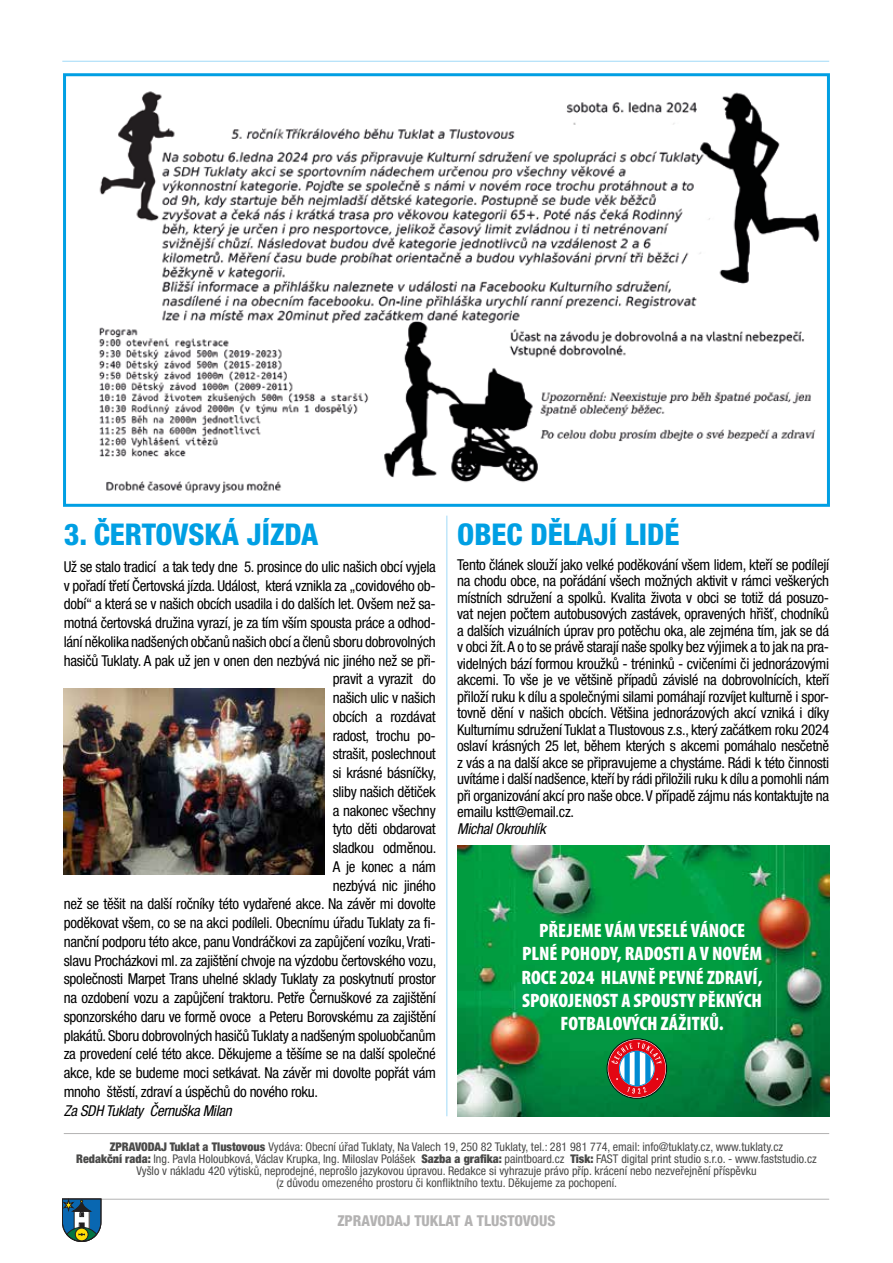
<style>
.page{position:relative;width:893px;height:1263px;background:#fff}
.page>*{position:absolute;margin:0;border:0;box-sizing:border-box;transform-origin:0 0}
.t1{font:800 condensed 30px "Helvetica Neue LT Pro";color:#009fe3}
.t2{font:900 condensed 19.5px/23.4px "Myriad Pro";color:#fff;text-align:center}
.t3{font:condensed 15px/16.5px "Helvetica Neue LT Pro";letter-spacing:-.02em;color:#000;text-align:justify}
.t4{font:italic condensed 15px "Helvetica Neue LT Pro";letter-spacing:-.02em;color:#000}
.t5{font:800 condensed 15px "Helvetica Neue LT Pro";color:#b3b2b2}
.t6{font:condensed 12px/12px "Helvetica Neue LT Pro";color:#4a4a49;text-align:center}
.s1{font-weight:900}
</style>
<div class="page">
<hr style="left:64px;top:1199px;width:765px;height:1px;background:#b3b2b2">
<svg style="left:62px;top:1199px;width:39px;height:42px"></svg>
<img style="left:64px;top:689px;width:260px;height:186px">
<img style="left:457px;top:846px;width:372px;height:270px">
<svg style="left:608px;top:1040px;width:57px;height:57px"></svg>
<hr style="left:62px;top:61px;width:767px;height:1px;background:#a1daf8">
<img style="left:99px;top:91px;width:721px;height:402px">
<div style="left:63px;top:73px;width:767px;height:434px;border:3px solid #009fe3"></div>
<hr style="left:64px;top:1133px;width:765px;height:1px;background:#b3b2b2">
<hr style="left:446px;top:516px;width:1px;height:600px;background:#a1daf8">
<h1 class="t1" style="left:64px;top:515px;width:256px">3. ČERTOVSKÁ JÍZDA</h1>
<p class="t3" style="left:64px;top:558px;width:374px">Už se stalo tradicí a tak tedy dne 5. prosince do ulic našich obcí vyjela</p>
<p class="t3" style="left:64px;top:577px;width:374px">v pořadí třetí Čertovská jízda. Událost, která vznikla za „covidového ob-</p>
<p class="t3" style="left:64px;top:596px;width:374px">dobí“ a která se v našich obcích usadila i do dalších let. Ovšem než sa-</p>
<p class="t3" style="left:64px;top:614px;width:374px">motná čertovská družina vyrazí, je za tím vším spousta práce a odhod-</p>
<p class="t3" style="left:64px;top:633px;width:374px">lání několika nadšených občanů našich obcí a členů sboru dobrovolných</p>
<p class="t3" style="left:64px;top:652px;width:374px">hasičů Tuklaty. A pak už jen v onen den nezbývá nic jiného než se při-</p>
<p class="t3" style="left:333px;top:671px;width:105px">pravit a vyrazit do</p>
<p class="t3" style="left:333px;top:689px;width:105px">našich ulic v našich</p>
<p class="t3" style="left:333px;top:708px;width:105px">obcích a rozdávat</p>
<p class="t3" style="left:333px;top:727px;width:105px">radost, trochu po-</p>
<p class="t3" style="left:333px;top:746px;width:105px">strašit, poslechnout</p>
<p class="t3" style="left:333px;top:764px;width:105px">si krásné básníčky,</p>
<p class="t3" style="left:333px;top:783px;width:105px">sliby našich dětiček</p>
<p class="t3" style="left:333px;top:802px;width:105px">a nakonec všechny</p>
<p class="t3" style="left:333px;top:821px;width:105px">tyto děti obdarovat</p>
<p class="t3" style="left:333px;top:839px;width:105px">sladkou odměnou.</p>
<p class="t3" style="left:333px;top:858px;width:105px">A je konec a nám</p>
<p class="t3" style="left:333px;top:877px;width:105px">nezbývá nic jiného</p>
<p class="t3" style="left:64px;top:896px;width:374px">než se těšit na další ročníky této vydařené akce. Na závěr mi dovolte</p>
<p class="t3" style="left:64px;top:914px;width:374px">poděkovat všem, co se na akci podíleli. Obecnímu úřadu Tuklaty za fi-</p>
<p class="t3" style="left:64px;top:933px;width:374px">nanční podporu této akce, panu Vondráčkovi za zapůjčení vozíku, Vrati-</p>
<p class="t3" style="left:64px;top:952px;width:374px">slavu Procházkovi ml. za zajištění chvoje na výzdobu čertovského vozu,</p>
<p class="t3" style="left:64px;top:971px;width:374px">společnosti Marpet Trans uhelné sklady Tuklaty za poskytnutí prostor</p>
<p class="t3" style="left:64px;top:989px;width:374px">na ozdobení vozu a zapůjčení traktoru. Petře Černuškové za zajištění</p>
<p class="t3" style="left:64px;top:1008px;width:374px">sponzorského daru ve formě ovoce a Peteru Borovskému za zajištění</p>
<p class="t3" style="left:64px;top:1027px;width:374px">plakátů. Sboru dobrovolných hasičů Tuklaty a nadšeným spoluobčanům</p>
<p class="t3" style="left:64px;top:1046px;width:374px">za provedení celé této akce. Děkujeme a těšíme se na další společné</p>
<p class="t3" style="left:64px;top:1064px;width:374px">akce, kde se budeme moci setkávat. Na závěr mi dovolte popřát vám</p>
<p class="t3" style="left:64px;top:1083px;width:256px">mnoho štěstí, zdraví a úspěchů do nového roku.</p>
<p class="t4" style="left:64px;top:1102px;width:170px">Za SDH Tuklaty Černuška Milan</p>
<h1 class="t1" style="left:457px;top:515px;width:224px">OBEC DĚLAJÍ LIDÉ</h1>
<p class="t3" style="left:457px;top:556px;width:374px">Tento článek slouží jako velké poděkování všem lidem, kteří se podílejí na chodu obce, na pořádání všech možných aktivit v rámci veškerých místních sdružení a spolků. Kvalita života v obci se totiž dá posuzo&shy;vat nejen počtem autobusových zastávek, opravených hřišť, chodníků a dalších vizuálních úprav pro potěchu oka, ale zejména tím, jak se dá v obci žít. A o to se právě starají naše spolky bez výjimek a to jak na pra&shy;videlných bází formou kroužků - tréninků - cvičeními či jednorázovými akcemi. To vše je ve většině případů závislé na dobrovolnících, kteří přiloží ruku k dílu a společnými silami pomáhají rozvíjet kulturně i spor&shy;tovně dění v našich obcích. Většina jednorázových akcí vzniká i díky Kulturnímu sdružení Tuklat a Tlustovous z.s., který začátkem roku 2024 oslaví krásných 25 let, během kterých s akcemi pomáhalo nesčetně z vás a na další akce se připravujeme a chystáme. Rádi k této činnosti uvítáme i další nadšence, kteří by rádi přiložili ruku k dílu a pomohli nám při organizování akcí pro naše obce. V případě zájmu nás kontaktujte na emailu kstt@email.cz.</p>
<p class="t4" style="left:457px;top:820px;width:90px">Michal Okrouhlík</p>
<h2 class="t2" style="left:522px;top:918px;width:243px">PŘEJEME VÁM VESELÉ VÁNOCE<br>PLNÉ POHODY, RADOSTI A V NOVÉM<br>ROCE 2024 HLAVNĚ PEVNÉ ZDRAVÍ,<br>SPOKOJENOST A SPOUSTY PĚKNÝCH<br>FOTBALOVÝCH ZÁŽITKŮ.</h2>
<p class="t6" style="left:76px;top:1141px;width:742px"><span class="s1">ZPRAVODAJ Tuklat a Tlustovous</span> Vydáva: Obecní úřad Tuklaty, Na Valech 19, 250 82 Tuklaty, tel.: 281 981 774, email: info@tuklaty.cz, www.tuklaty.cz<br><span class="s1">Redakční rada:</span> Ing. Pavla Holoubková, Václav Krupka, Ing. Miloslav Polášek <span class="s1">Sazba a grafika:</span> paintboard.cz <span class="s1">Tisk:</span> FAST digital print studio s.r.o. - www.faststudio.cz Vyšlo v nákladu 420 výtisků, neprodejné, neprošlo jazykovou úpravou. Redakce si vyhrazuje právo příp. krácení nebo nezveřejnění příspěvku<br>(z důvodu omezeného prostoru či konfliktního textu. Děkujeme za pochopení.</p>
<p class="t5" style="left:337px;top:1212px;width:220px">ZPRAVODAJ TUKLAT A TLUSTOVOUS</p>
</div>
